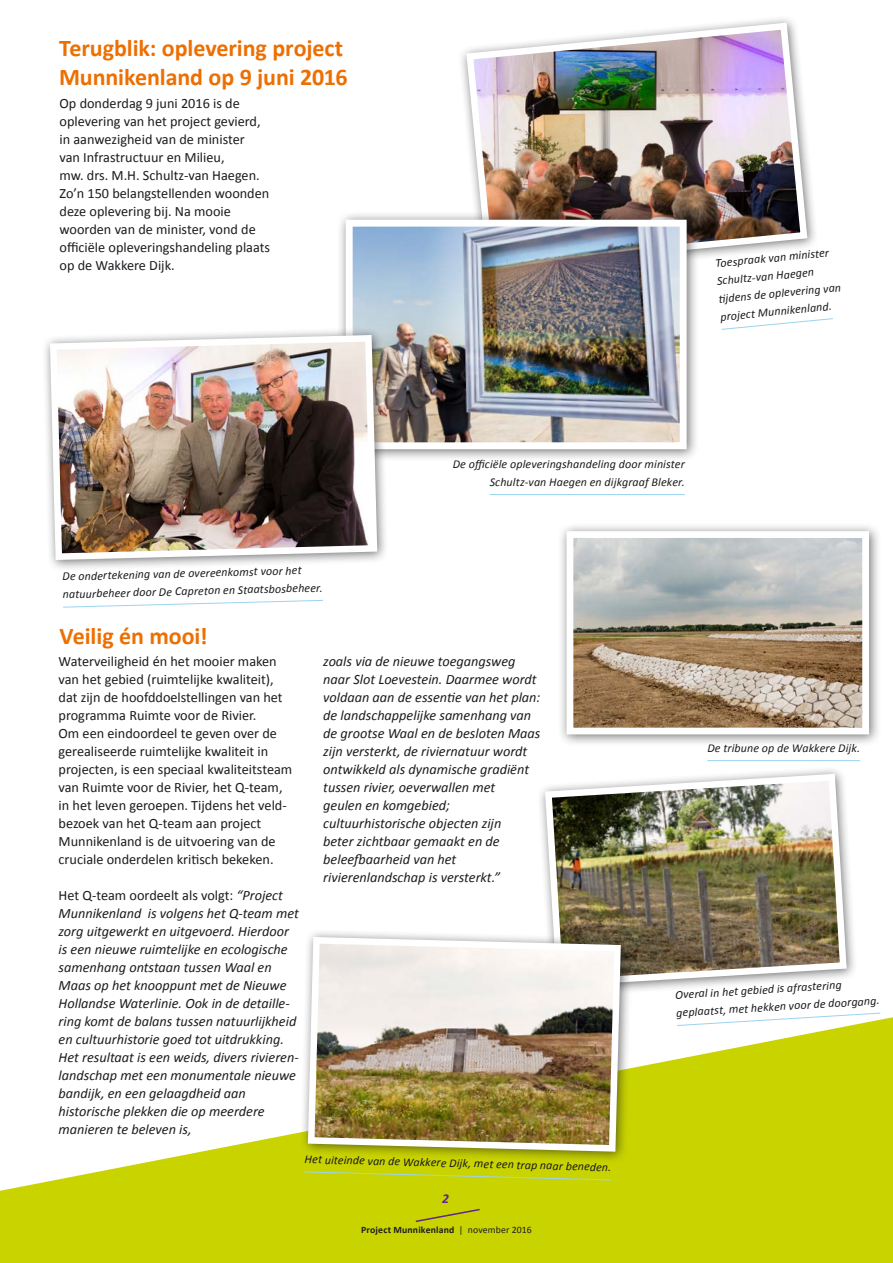
<style>
.page{position:relative;width:893px;height:1263px;background:#fff}
.page>*{position:absolute;margin:0;border:0;box-sizing:border-box;transform-origin:0 0}
.t1{font:700 24px/28.8px "Calibri";letter-spacing:-.005em;color:#ed6f00}
.t2{font:italic 14.25px/18px "Calibri";color:#1b1c20}
.t3{font:14.25px/18px "Calibri";color:#1b1c20}
.t4{font:italic 700 13.5px "Calibri";color:#5f2589}
.t5{font:italic 12px/17.9px "Calibri";letter-spacing:.01em;color:#1b1c20}
.t6{font:700 9.75px "Calibri";letter-spacing:.02em;color:#1b1c20}
.s1{font-style:normal}
.s2{font-weight:400}
</style>
<div class="page">
<div style="left:558px;top:522px;width:323px;height:224px;background:#1b1c20;opacity:.6"></div>
<img style="left:575px;top:539px;width:286px;height:187px">
<div style="left:567px;top:531px;width:302px;height:203px;border:7px solid #fff"></div>
<img style="left:542px;top:770px;width:308px;height:220px">
<svg style="left:0;top:1017px;width:893px;height:246px;fill:#c9d300"></svg>
<svg style="left:676px;top:1012px;width:205px;height:14px"></svg>
<svg style="left:721px;top:318px;width:112px;height:12px"></svg>
<hr style="left:490px;top:494px;width:195px;height:1px;background:#9bd3ef">
<svg style="left:63px;top:600px;width:260px;height:8px"></svg>
<img style="left:463px;top:19px;width:348px;height:238px">
<div style="left:337px;top:211px;width:362px;height:250px;background:#1b1c20;opacity:.6"></div>
<img style="left:354px;top:228px;width:325px;height:213px">
<div style="left:346px;top:220px;width:341px;height:229px;border:7px solid #fff"></div>
<div style="left:42px;top:327px;width:347px;height:244px;background:#1b1c20;opacity:.6"></div>
<img style="left:47px;top:332px;width:334px;height:231px">
<div style="left:300px;top:929px;width:332px;height:234px;background:#1b1c20;opacity:.6"></div>
<img style="left:305px;top:934px;width:319px;height:221px">
<svg style="left:303px;top:1171px;width:309px;height:10px;background:#c4d317"></svg>
<hr style="left:707px;top:760px;width:153px;height:1px;background:#9bd3ef">
<svg style="left:414px;top:1208px;width:67px;height:15px"></svg>
<h1 class="t1" style="left:59px;top:33px;width:290px">Terugblik: oplevering project<br>Munnikenland op 9 juni 2016</h1>
<p class="t3" style="left:60px;top:94px;width:212px">Op donderdag 9 juni 2016 is de oplevering van het project gevierd, in aanwezigheid van de minister<br>van Infrastructuur en Milieu,<br>mw. drs. M.H. Schultz-van Haegen.<br>Zo’n 150 belangstellenden woonden deze oplevering bij. Na mooie woorden van de minister, vond de officiële opleveringshandeling plaats op de Wakkere Dijk.</p>
<p class="t5" style="left:62px;top:566px;width:262px;rotate:-1deg">De ondertekening van de overeenkomst voor het natuurbeheer door De Capreton en Staatsbosbeheer.</p>
<h1 class="t1" style="left:60px;top:622px;width:150px">Veilig én mooi!</h1>
<p class="t5" style="left:714px;top:254px;width:125px;rotate:-6deg">Toespraak van minister<br>Schultz-van Haegen<br>ti jdens de oplevering van project Munnikenland.</p>
<p class="t5" style="left:453px;top:454px;width:234px;text-align:right">De officiële opleveringshandeling door minister<br>Schultz-van Haegen en dijkgraaf Bleker.</p>
<p class="t3" style="left:59px;top:652px;width:235px">Waterveiligheid én het mooier maken van het gebied (ruimtelijke kwaliteit), dat zijn de hoofddoelstellingen van het programma Ruimte voor de Rivier.<br>Om een eindoordeel te geven over de gerealiseerde ruimtelijke kwaliteit in projecten, is een speciaal kwaliteitsteam van Ruimte voor de Rivier, het Q-team, in het leven geroepen. Tijdens het veld&shy;bezoek van het Q-team aan project Munnikenland is de uitvoering van de cruciale onderdelen kritisch bekeken.</p>
<p class="t2" style="left:59px;top:886px;width:242px"><span class="s1">Het Q-team oordeelt als volgt:</span> “Project Munnikenland is volgens het Q-team met zorg uitgewerkt en uitgevoerd. Hierdoor is een nieuwe ruimtelijke en ecologische samenhang ontstaan tussen Waal en Maas op het knooppunt met de Nieuwe Hollandse Waterlinie. Ook in de detaille&shy;ring komt de balans tussen natuurlijkheid en cultuurhistorie goed tot uitdrukking.<br>Het resultaat is een weids, divers rivieren&shy;landschap met een monumentale nieuwe bandijk, en een gelaagdheid aan historische plekken die op meerdere manieren te beleven is,</p>
<p class="t2" style="left:323px;top:652px;width:219px">zoals via de nieuwe toegangsweg naar Slot Loevestein. Daarmee wordt voldaan aan de essentie van het plan: de landschappelijke samenhang van de grootse Waal en de besloten Maas zijn versterkt, de riviernatuur wordt ontwikkeld als dynamische gradiënt tussen rivier, oeverwallen met<br>geulen en komgebied; cultuurhistorische objecten zijn<br>beter zichtbaar gemaakt en de beleefbaarheid van het rivierenlandschap is versterkt.”</p>
<p class="t5" style="left:305px;top:1151px;width:308px;rotate:1deg">Het uiteinde van de Wakkere Dijk, met een trap naar beneden.</p>
<p class="t4" style="left:442px;top:1190px;width:8px">2</p>
<p class="t6" style="left:361px;top:1223px;width:172px">Project Munnikenland <span class="s2">| november 2016</span></p>
<p class="t5" style="left:707px;top:738px;width:154px">De tribune op de Wakkere Dijk.</p>
<p class="t5" style="left:674px;top:986px;width:205px;rotate:-4deg">Overal in het gebied is afrastering geplaatst, met hekken voor de doorgang.</p>
</div>
